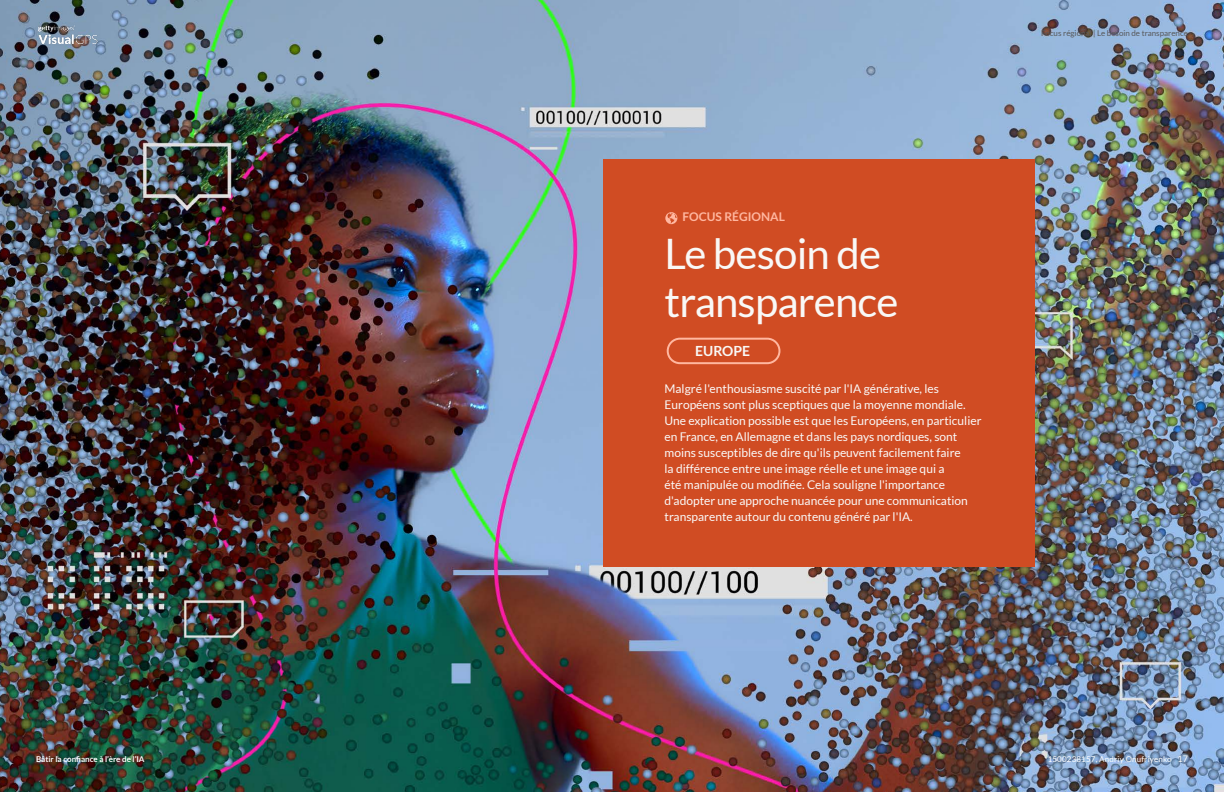
<style>
.page{position:relative;width:1224px;height:792px;background:#fff}
.page>*{position:absolute;margin:0;border:0;box-sizing:border-box;transform-origin:0 0}
.t1{font:42px/48px "Lato";letter-spacing:-.02em;color:#f9f8f6}
.t2{font:700 14px "Lato";color:#f9f8f6}
.t3{font:12px/16px "Lato";color:#faf9f8}
.t4{font:700 12px "Lato";color:#ffb7a0}
.t5{font:8px "Lato";color:#58595b}
.t6{font:8px "Lato";letter-spacing:.02em;color:#fff}
.t7{font:700 8px "Lato";color:#fff}
.s1{font-size:9px}
</style>
<div class="page">
<img style="left:0;top:0;width:1224px;height:792px">
<img style="left:36px;top:22px;width:65px;height:26px">
<div style="left:603px;top:159px;width:432px;height:407px;background:#d04c23"></div>
<svg style="left:665px;top:212px;width:12px;height:12px"></svg>
<div style="left:667px;top:338px;width:113px;height:26px;border:2px solid #ffb7a0;border-radius:12px"></div>
<p class="t5" style="left:1041px;top:29px;width:148px">Focus régional | Le besoin de transparence</p>
<p class="t4" style="left:683px;top:210px;width:104px">FOCUS RÉGIONAL</p>
<h1 class="t1" style="left:665px;top:230px;width:235px">Le besoin de transparence</h1>
<p class="t2" style="left:695px;top:343px;width:56px">EUROPE</p>
<p class="t3" style="left:665px;top:380px;width:319px">Malgré l'enthousiasme suscité par l'IA générative, les Européens sont plus sceptiques que la moyenne mondiale.<br>Une explication possible est que les Européens, en particulier en France, en Allemagne et dans les pays nordiques, sont moins susceptibles de dire qu'ils peuvent facilement faire<br>la différence entre une image réelle et une image qui a<br>été manipulée ou modifiée. Cela souligne l'importance d'adopter une approche nuancée pour une communication transparente autour du contenu généré par l'IA.</p>
<p class="t7" style="left:36px;top:755px;width:110px">Bâtir la confiance à l’ère de l’IA</p>
<p class="t6" style="left:1048px;top:755px;width:142px">1500238157, Andriy Onufriyenko <span class="s1">17</span></p>
</div>
